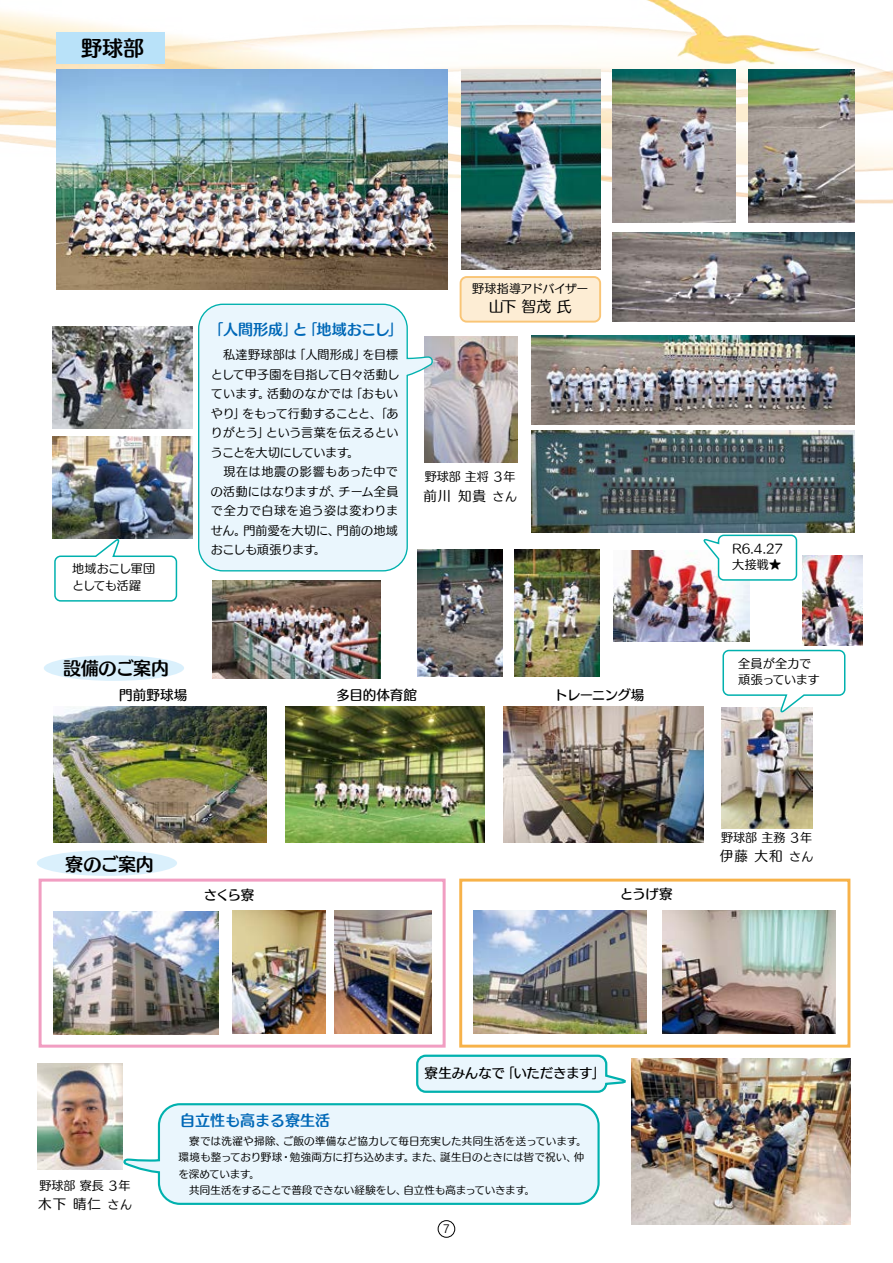
<style>
.page{position:relative;width:893px;height:1263px;background:#fff}
.page>*{position:absolute;margin:0;border:0;box-sizing:border-box;transform-origin:0 0}
.t1{font:21px "Humming Std B";color:#000}
.t2{font:18px "Humming Std B";letter-spacing:-.02em;color:#000}
.t3{font:15px "Humming Std B";color:#0068b7}
.t4{font:15px "Humming Std M";color:#000}
.t5{font:13.5px "Humming Std D";letter-spacing:-.02em;color:#000}
.t6{font:13.5px "Humming Std M";letter-spacing:.075em;color:#000}
.t7{font:13.5px "Humming Std D";letter-spacing:-.05em;color:#000}
.t8{font:12px/19.5px "Humming Std M";color:#000}
.t9{font:12px/16.5px "Humming Std M";letter-spacing:-.03em;color:#000}
.t10{font:12px "Tsuku Go Pro R";color:#000}
.t11{font:10.5px/16.5px "Humming Std M";color:#000}
.s1{font-size:12px}
</style>
<div class="page">
<img style="left:0;top:0;width:893px;height:285px">
<img style="left:461px;top:69px;width:140px;height:200px">
<img style="left:54px;top:707px;width:213px;height:136px">
<img style="left:56px;top:69px;width:391px;height:221px">
<img style="left:612px;top:69px;width:123px;height:153px">
<img style="left:748px;top:69px;width:106px;height:153px">
<img style="left:612px;top:232px;width:242px;height:89px">
<img style="left:531px;top:335px;width:324px;height:89px">
<img style="left:531px;top:430px;width:324px;height:102px">
<img style="left:435px;top:336px;width:83px;height:126px">
<img style="left:52px;top:326px;width:140px;height:102px">
<img style="left:52px;top:436px;width:140px;height:102px">
<img style="left:212px;top:581px;width:168px;height:97px">
<img style="left:417px;top:549px;width:85px;height:128px">
<img style="left:515px;top:549px;width:85px;height:128px">
<img style="left:285px;top:707px;width:200px;height:136px">
<img style="left:503px;top:707px;width:200px;height:136px">
<img style="left:53px;top:911px;width:166px;height:123px">
<img style="left:232px;top:910px;width:94px;height:123px">
<img style="left:334px;top:910px;width:98px;height:123px">
<img style="left:474px;top:910px;width:172px;height:123px">
<img style="left:663px;top:910px;width:172px;height:123px">
<img style="left:631px;top:1059px;width:219px;height:166px">
<img style="left:38px;top:1063px;width:85px;height:107px">
<img style="left:721px;top:707px;width:91px;height:121px">
<img style="left:802px;top:555px;width:60px;height:90px">
<img style="left:613px;top:550px;width:136px;height:91px">
<div style="left:56px;top:32px;width:108px;height:32px;background:#b9e2f9"></div>
<svg style="left:416px;top:1054px;width:210px;height:39px;background:#ceedf2"></svg>
<svg style="left:121px;top:1102px;width:479px;height:103px;background:#e0f3f9"></svg>
<svg style="left:198px;top:303px;width:237px;height:270px"></svg>
<div style="left:199px;top:305px;width:207px;height:265px;background:#eaf6fd;border-radius:24px"></div>
<svg style="left:406px;top:352px;width:26px;height:27px"></svg>
<div style="left:461px;top:277px;width:139px;height:45px;background:#fdedd4;border-radius:6px"></div>
<div style="left:460px;top:276px;width:141px;height:47px;border:2px solid #f7b249;border-radius:6px"></div>
<svg style="left:722px;top:649px;width:124px;height:65px"></svg>
<svg style="left:702px;top:534px;width:96px;height:47px"></svg>
<svg style="left:53px;top:538px;width:125px;height:64px"></svg>
<div style="left:44px;top:655px;width:140px;height:26px;background:#daf0fc;border-radius:50%"></div>
<div style="left:37px;top:850px;width:140px;height:26px;background:#daf0fc;border-radius:50%"></div>
<div style="left:39px;top:879px;width:407px;height:168px;border:3px solid #f19ec2"></div>
<div style="left:459px;top:879px;width:391px;height:168px;border:3px solid #f7b249"></div>
<div style="left:438px;top:1220px;width:17px;height:17px;border:1px solid #000;border-radius:50%"></div>
<h1 class="t1" style="left:81px;top:33px;width:64px">野球部</h1>
<p class="t9" style="left:72px;top:560px;width:84px">地域おこし軍団としても活躍</p>
<p class="t3" style="left:209px;top:319px;width:196px">「人間形成」と「地域おこし」</p>
<p class="t8" style="left:211px;top:345px;width:190px">　私達野球部は「人間形成」を目標として甲子園を目指して日々活動しています。活動のなかでは「おもいやり」をもって行動することと、「ありがとう」という言葉を伝えるということを大切にしています。<br>　現在は地震の影響もあった中での活動にはなりますが、チーム全員で全力で白球を追う姿は変わりません。門前愛を大切に、門前の地域おこしも頑張ります。</p>
<p class="t9" style="left:472px;top:279px;width:118px">野球指導アドバイザー</p>
<p class="t4" style="left:489px;top:295px;width:85px">山下 智茂 氏</p>
<p class="t8" style="left:425px;top:466px;width:92px">野球部 主将 ３年</p>
<p class="t6" style="left:423px;top:485px;width:95px">前川 知貴 <span class="s1">さん</span></p>
<h2 class="t2" style="left:63px;top:655px;width:108px">設備のご案内</h2>
<p class="t5" style="left:119px;top:684px;width:70px">門前野球場</p>
<p class="t5" style="left:336px;top:684px;width:82px">多目的体育館</p>
<p class="t7" style="left:554px;top:684px;width:91px">トレーニング場</p>
<p class="t8" style="left:732px;top:539px;width:52px;line-height:16.5px">R6.4.27大接戦★</p>
<p class="t8" style="left:738px;top:654px;width:83px;line-height:16.5px">全員が全力で頑張っています</p>
<h2 class="t2" style="left:65px;top:850px;width:90px">寮のご案内</h2>
<p class="t5" style="left:204px;top:885px;width:52px">さくら寮</p>
<p class="t5" style="left:620px;top:884px;width:54px">とうげ寮</p>
<p class="t8" style="left:721px;top:827px;width:92px">野球部 主務 ３年</p>
<p class="t6" style="left:720px;top:846px;width:95px">伊藤 大和 <span class="s1">さん</span></p>
<p class="t8" style="left:40px;top:1175px;width:92px">野球部 寮長 ３年</p>
<p class="t6" style="left:38px;top:1194px;width:95px">木下 晴仁 <span class="s1">さん</span></p>
<p class="t3" style="left:180px;top:1109px;width:151px">自立性も高まる寮生活</p>
<p class="t5" style="left:424px;top:1063px;width:182px">寮生みんなで「いただきます」</p>
<p class="t11" style="left:178px;top:1132px;width:410px">　寮では洗濯や掃除、ご飯の準備など協力して毎日充実した共同生活を送っています。環境も整っており野球・勉強両方に打ち込めます。また、誕生日のときには皆で祝い、仲を深めています。<br>　共同生活をすることで普段できない経験をし、自立性も高まっていきます。</p>
<p class="t10" style="left:443px;top:1219px;width:9px">7</p>
</div>
